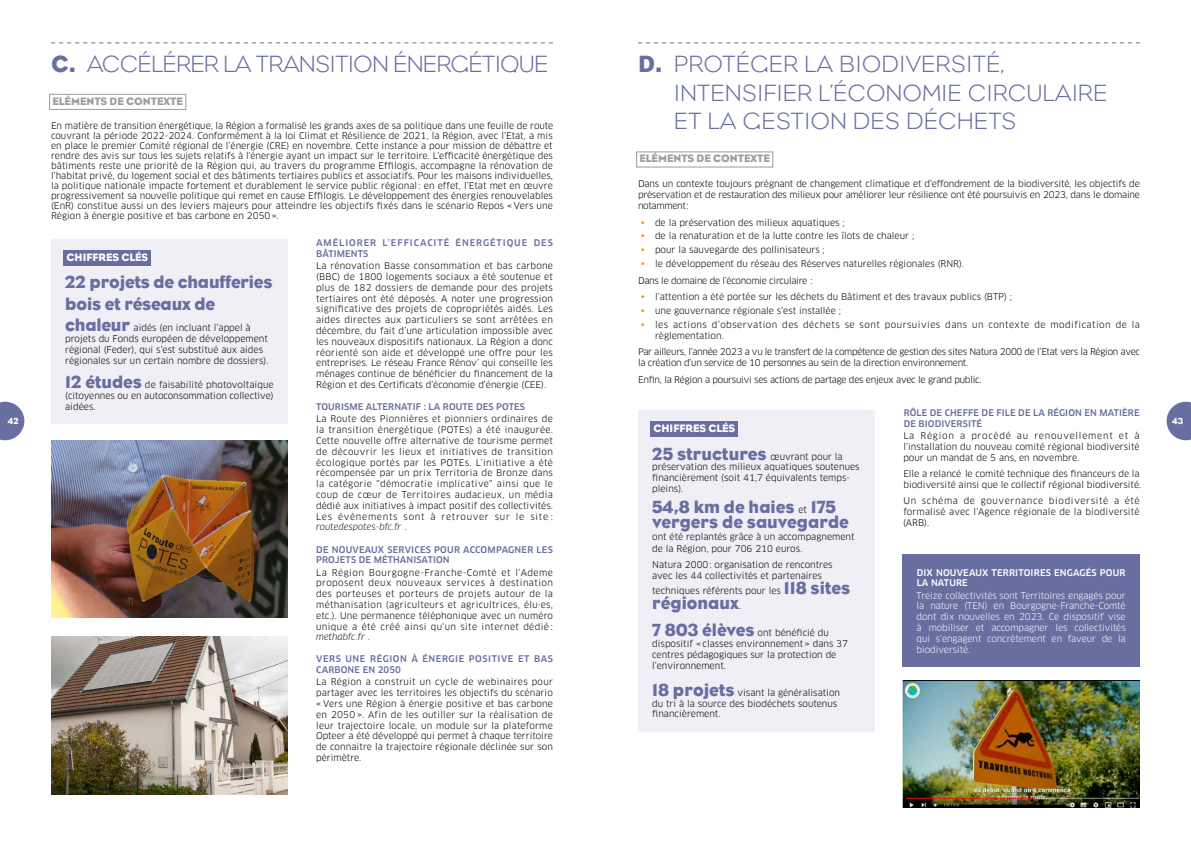
<style>
.page{position:relative;width:1191px;height:842px;background:#fff}
.page>*{position:absolute;margin:0;border:0;box-sizing:border-box;transform-origin:0 0}
.t1{font:300 24px/28.8px "Eagle";letter-spacing:.025em;color:#696ea1}
.t2{font:300 24px "Eagle";letter-spacing:-.01em;color:#696ea1}
.t3{font:18px/21.6px "Eagle";color:#696ea1}
.t4{font:11px "Eagle";color:#9c9c9d}
.t5{font:11px "Eagle";color:#fff}
.t6{font:9px/10.8px "Clan Pro";color:#000;text-align:justify}
.t7{font:9px/10.8px "Clan Pro";letter-spacing:-.01em;color:#fff;text-align:justify}
.t8{font:9px/10.8px "Clan Pro";letter-spacing:-.035em;color:#000}
.t9{font:500 9px/10.8px "Clan Pro";letter-spacing:.01em;color:#696ea1}
.t10{font:9px/11px "Clan Pro";letter-spacing:.05em;color:#000}
.t11{font:9px "Clan Pro";letter-spacing:-.03em;color:#000}
.t12{font:500 9px/10.8px "Clan Pro";letter-spacing:.06em;color:#696ea1}
.t13{font:500 9px/10.8px "Clan Pro";letter-spacing:.1em;color:#696ea1}
.t14{font:500 9px/10.8px "Clan Pro";letter-spacing:.02em;color:#fff}
.t15{font:italic 9px "Clan Pro";color:#000}
.t16{font:9px "Eagle";color:#fff}
.s1{font-weight:400}
.s2{font-style:italic}
.s3{color:#f38f00}
.s4{font-family:"Eagle";font-size:18px;color:#696ea1}
.s5{font-family:"Clan Pro";font-size:9px;color:#000}
</style>
<div class="page">
<svg style="left:51px;top:42px;width:502px;height:1px"></svg>
<div style="left:49px;top:94px;width:137px;height:16px;border:1px solid #9c9c9d"></div>
<svg style="left:638px;top:42px;width:502px;height:1px"></svg>
<div style="left:636px;top:151px;width:137px;height:17px;border:1px solid #9c9c9d"></div>
<div style="left:51px;top:239px;width:237px;height:185px;background:#f0eff6"></div>
<div style="left:64px;top:250px;width:87px;height:16px;background:#696ea1"></div>
<div style="left:638px;top:410px;width:236px;height:322px;background:#f0eff6"></div>
<div style="left:651px;top:422px;width:87px;height:15px;background:#696ea1"></div>
<img style="left:51px;top:440px;width:237px;height:178px">
<img style="left:51px;top:636px;width:237px;height:158px">
<div style="left:902px;top:554px;width:238px;height:113px;background:#696ea1"></div>
<img style="left:902px;top:680px;width:238px;height:128px">
<svg style="left:0;top:402px;width:24px;height:38px"></svg>
<svg style="left:1166px;top:402px;width:25px;height:38px"></svg>
<h1 class="t2" style="left:51px;top:49px;width:498px"><span class="s1">C.</span> ACCÉLÉRER LA TRANSITION ÉNERGÉTIQUE</h1>
<p class="t4" style="left:52px;top:94px;width:132px">ELÉMENTS DE CONTEXTE</p>
<p class="t6" style="left:51px;top:121px;width:504px;line-height:10px">En matière de transition énergétique, la Région a formalisé les grands axes de sa politique dans une feuille de route couvrant la période 2022-2024. Conformément à la loi Climat et Résilience de 2021, la Région, avec l’Etat, a mis en place le premier Comité régional de l’énergie (CRE) en novembre. Cette instance a pour mission de débattre et rendre des avis sur tous les sujets relatifs à l'énergie ayant un impact sur le territoire. L’efficacité énergétique des bâtiments reste une priorité de la Région qui, au travers du programme Effilogis, accompagne la rénovation de l’habitat privé, du logement social et des bâtiments tertiaires publics et associatifs. Pour les maisons individuelles, la politique nationale impacte fortement et durablement le service public régional : en effet, l’Etat met en œuvre progressivement sa nouvelle politique qui remet en cause Effilogis. Le développement des énergies renouvelables (EnR) constitue aussi un des leviers majeurs pour atteindre les objectifs fixés dans le scénario Repos «Vers une Région à énergie positive et bas carbone en 2050».</p>
<p class="t13" style="left:316px;top:238px;width:238px">AMÉLIORER L’EFFICACITÉ ÉNERGÉTIQUE DES<br>BÂTIMENTS</p>
<p class="t6" style="left:316px;top:260px;width:238px">La rénovation Basse consommation et bas carbone (BBC) de 1800 logements sociaux a été soutenue et plus de 182 dossiers de demande pour des projets tertiaires ont été déposés. A noter une progression significative des projets de copropriétés aidés. Les aides directes aux particuliers se sont arrêtées en décembre, du fait d’une articulation impossible avec les nouveaux dispositifs nationaux. La Région a donc réorienté son aide et développé une offre pour les entreprises. Le réseau France Rénov’ qui conseille les ménages continue de bénéficier du financement de la Région et des Certificats d’économie d’énergie (CEE).</p>
<p class="t9" style="left:316px;top:401px;width:210px">TOURISME ALTERNATIF : LA ROUTE DES POTES</p>
<p class="t6" style="left:316px;top:414px;width:238px">La Route des Pionnières et pionniers ordinaires de la transition énergétique (POTEs) a été inaugurée.<br>Cette nouvelle offre alternative de tourisme permet de découvrir les lieux et initiatives de transition écologique portés par les POTEs. L’initiative a été récompensée par un prix Territoria de Bronze dans la catégorie "démocratie implicative" ainsi que le coup de cœur de Territoires audacieux, un média dédié aux initiatives à impact positif des collectivités.<br>Les événements sont à retrouver sur le site : <span class="s2">routedespotes-bfc.fr</span> .</p>
<p class="t9" style="left:316px;top:544px;width:238px">DE NOUVEAUX SERVICES POUR ACCOMPAGNER LES<br>PROJETS DE MÉTHANISATION</p>
<p class="t6" style="left:316px;top:567px;width:238px">La Région Bourgogne-Franche-Comté et l‘Ademe proposent deux nouveaux services à destination des porteuses et porteurs de projets autour de la méthanisation (agriculteurs et agricultrices, élu·es, etc.). Une permanence téléphonique avec un numéro unique a été créé ainsi qu'un site internet dédié :</p>
<p class="t15" style="left:316px;top:632px;width:56px">methabfc.fr .</p>
<p class="t12" style="left:316px;top:654px;width:238px">VERS UNE RÉGION À ÉNERGIE POSITIVE ET BAS<br>CARBONE EN 2050</p>
<p class="t6" style="left:316px;top:677px;width:238px">La Région a construit un cycle de webinaires pour partager avec les territoires les objectifs du scénario «Vers une Région à énergie positive et bas carbone en 2050 ». Afin de les outiller sur la réalisation de leur trajectoire locale, un module sur la plateforme Opteer a été développé qui permet à chaque territoire de connaitre la trajectoire régionale déclinée sur son périmètre.</p>
<h1 class="t1" style="left:674px;top:49px;width:434px;text-indent:-36px"><span class="s1">D.</span> PROTÉGER LA BIODIVERSITÉ,<br>INTENSIFIER L’ÉCONOMIE CIRCULAIRE<br>ET LA GESTION DES DÉCHETS</h1>
<p class="t4" style="left:639px;top:152px;width:132px">ELÉMENTS DE CONTEXTE</p>
<p class="t6" style="left:638px;top:179px;width:503px">Dans un contexte toujours prégnant de changement climatique et d’effondrement de la biodiversité, les objectifs de préservation et de restauration des milieux pour améliorer leur résilience ont été poursuivis en 2023, dans le domaine notamment:</p>
<p class="t6" style="left:641px;top:217px;width:205px"><span class="s3">•</span> de la préservation des milieux aquatiques ;</p>
<p class="t6" style="left:641px;top:231px;width:275px"><span class="s3">•</span> de la renaturation et de la lutte contre les îlots de chaleur ;</p>
<p class="t6" style="left:641px;top:245px;width:185px"><span class="s3">•</span> pour la sauvegarde des pollinisateurs ;</p>
<p class="t6" style="left:638px;top:256px;width:328px;line-height:16.5px;text-indent:3px"><span class="s3">•</span> le développement du réseau des Réserves naturelles régionales (RNR).<br>Dans le domaine de l’économie circulaire :</p>
<p class="t6" style="left:641px;top:292px;width:372px"><span class="s3">•</span> l’attention a été portée sur les déchets du Bâtiment et des travaux publics (BTP) ;</p>
<p class="t6" style="left:641px;top:305px;width:202px"><span class="s3">•</span> une gouvernance régionale s’est installée ;</p>
<p class="t10" style="left:655px;top:319px;width:486px;text-indent:-14px"><span class="s3">•</span> les actions d’observation des déchets se sont poursuivies dans un contexte de modification de la règlementation.</p>
<p class="t8" style="left:638px;top:347px;width:503px">Par ailleurs, l’année 2023 a vu le transfert de la compétence de gestion des sites Natura 2000 de l’Etat vers la Région avec la création d’un service de 10 personnes au sein de la direction environnement.</p>
<p class="t11" style="left:638px;top:374px;width:345px">Enfin, la Région a poursuivi ses actions de partage des enjeux avec le grand public.</p>
<p class="t5" style="left:67px;top:250px;width:83px">CHIFFRES CLÉS</p>
<h2 class="t3" style="left:65px;top:271px;width:209px">22 projets de chaufferies bois et réseaux de</h2>
<p class="t6" style="left:65px;top:323px;width:205px;text-align:left"><span class="s4">chaleur</span> aidés (en incluant l’appel à projets du Fonds européen de développement régional (Feder), qui s’est substitué aux aides régionales sur un certain nombre de dossiers).</p>
<p class="t6" style="left:65px;top:379px;width:210px"><span class="s4">12 études</span> de faisabilité photovoltaïque (citoyennes ou en autoconsommation collective) aidées.</p>
<p class="t9" style="left:903px;top:407px;width:237px">RÔLE DE CHEFFE DE FILE DE LA RÉGION EN MATIÈRE<br>DE BIODIVERSITÉ</p>
<p class="t6" style="left:903px;top:430px;width:238px">La Région a procédé au renouvellement et à l’installation du nouveau comité régional biodiversité pour un mandat de 5 ans, en novembre.</p>
<p class="t6" style="left:903px;top:468px;width:239px">Elle a relancé le comité technique des financeurs de la biodiversité ainsi que le collectif régional biodiversité.</p>
<p class="t6" style="left:903px;top:496px;width:238px">Un schéma de gouvernance biodiversité a été formalisé avec l’Agence régionale de la biodiversité (ARB).</p>
<p class="t16" style="left:8px;top:415px;width:12px">42</p>
<p class="t16" style="left:1172px;top:415px;width:12px">43</p>
<p class="t5" style="left:653px;top:422px;width:83px">CHIFFRES CLÉS</p>
<p class="t6" style="left:652px;top:451px;width:209px;text-align:left"><span class="s4">25 structures</span> œuvrant pour la préservation des milieux aquatiques soutenues financièrement (soit 41,7 équivalents temps&shy;pleins).</p>
<h2 class="t3" style="left:652px;top:499px;width:198px;line-height:15px">54,8 km de haies <span class="s5">et</span> 175 vergers de sauvegarde</h2>
<p class="t6" style="left:652px;top:530px;width:204px;line-height:12px">ont été replantés grâce à un accompagnement de la Région, pour 706 210 euros.</p>
<p class="t6" style="left:652px;top:559px;width:182px">Natura 2000: organisation de rencontres avec les 44 collectivités et partenaires</p>
<p class="t6" style="left:652px;top:585px;width:200px">techniques référents pour les <span class="s4">118 sites</span></p>
<h2 class="t3" style="left:652px;top:592px;width:90px">régionaux<span class="s5">.</span></h2>
<p class="t6" style="left:652px;top:627px;width:197px;text-align:left"><span class="s4">7 803 élèves</span> ont bénéficié du dispositif «classes environnement» dans 37 centres pédagogiques sur la protection de l’environnement.</p>
<p class="t6" style="left:652px;top:687px;width:189px;text-align:left"><span class="s4">18 projets</span> visant la généralisation du tri à la source des biodéchets soutenus financièrement.</p>
<p class="t14" style="left:916px;top:567px;width:210px">DIX NOUVEAUX TERRITOIRES ENGAGÉS POUR<br>LA NATURE</p>
<p class="t7" style="left:916px;top:590px;width:211px">Treize collectivités sont Territoires engagés pour la nature (TEN) en Bourgogne-Franche-Comté dont dix nouvelles en 2023. Ce dispositif vise à mobiliser et accompagner les collectivités qui s’engagent concrètement en faveur de la biodiversité.</p>
</div>
